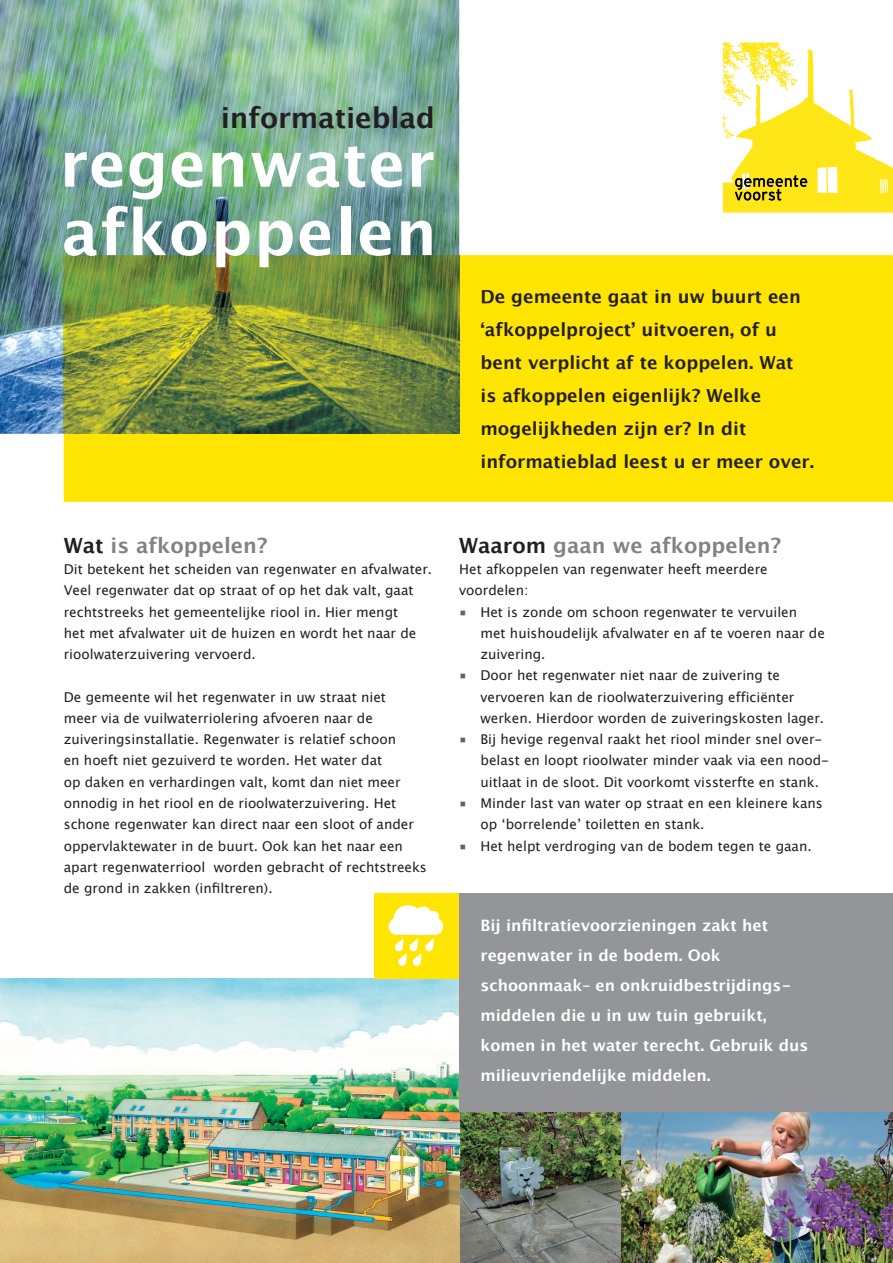
<style>
.page{position:relative;width:893px;height:1263px;background:#fff}
.page>*{position:absolute;margin:0;border:0;box-sizing:border-box;transform-origin:0 0}
.t1{font:700 63px/68.4px "Lucida Grande";letter-spacing:.02em;color:#fff}
.t2{font:700 28.35px "Lucida Grande";letter-spacing:-.005em;color:#231f20}
.t3{font:700 21px "Lucida Grande";color:#808285}
.t4{font:700 18px/33px "Lucida Grande";color:#231f20}
.t5{font:700 15.75px/30px "Lucida Grande";color:#fff}
.t6{font:13.5px/21.3px "Lucida Grande";color:#231f20}
.s1{color:#231f20}
.s2{color:#636366}
</style>
<div class="page">
<img style="left:459px;top:1112px;width:434px;height:151px">
<img style="left:0;top:0;width:459px;height:434px">
<div style="left:64px;top:255px;width:829px;height:247px;background:#ffe501"></div>
<img style="left:64px;top:255px;width:395px;height:179px">
<svg style="left:723px;top:43px;width:170px;height:170px"></svg>
<img style="left:767px;top:175px;width:40px;height:12px">
<img style="left:0;top:978px;width:459px;height:285px">
<div style="left:374px;top:893px;width:85px;height:85px;background:#ffe501"></div>
<svg style="left:389px;top:905px;width:54px;height:61px"></svg>
<div style="left:459px;top:893px;width:434px;height:219px;background:#939598"></div>
<h2 class="t2" style="left:221px;top:94px;width:215px">informatieblad</h2>
<h1 class="t1" style="left:60px;top:130px;width:379px">regenwater afkoppelen</h1>
<h3 class="t4" style="left:480px;top:280px;width:335px">De gemeente gaat in uw buurt een ʻafkoppelprojectʼ uitvoeren, of u bent verplicht af te koppelen. Wat<br>is afkoppelen eigenlijk? Welke mogelijkheden zijn er? In dit informatieblad leest u er meer over.</h3>
<h3 class="t3" style="left:64px;top:528px;width:205px"><span class="s1">Wat</span> is afkoppelen?</h3>
<p class="t6" style="left:64px;top:559px;width:370px">Dit betekent het scheiden van regenwater en afvalwater.<br>Veel regenwater dat op straat of op het dak valt, gaat rechtstreeks het gemeentelijke riool in. Hier mengt<br>het met afvalwater uit de huizen en wordt het naar de rioolwaterzuivering vervoerd.</p>
<p class="t6" style="left:64px;top:686px;width:365px">De gemeente wil het regenwater in uw straat niet<br>meer via de vuilwaterriolering afvoeren naar de zuiveringsinstallatie. Regenwater is relatief schoon<br>en hoeft niet gezuiverd te worden. Het water dat<br>op daken en verhardingen valt, komt dan niet meer onnodig in het riool en de rioolwaterzuivering. Het schone regenwater kan direct naar een sloot of ander oppervlaktewater in de buurt. Ook kan het naar een apart regenwaterriool worden gebracht of rechtstreeks de grond in zakken (infiltreren).</p>
<h3 class="t3" style="left:459px;top:528px;width:323px"><span class="s1">Waarom</span> gaan we afkoppelen?</h3>
<p class="t6" style="left:459px;top:559px;width:310px">Het afkoppelen van regenwater heeft meerdere voordelen:</p>
<p class="t6" style="left:480px;top:601px;width:346px;text-indent:-21px"><span class="s2">■</span> Het is zonde om schoon regenwater te vervuilen met huishoudelijk afvalwater en af te voeren naar de zuivering.</p>
<p class="t6" style="left:480px;top:665px;width:345px;text-indent:-21px"><span class="s2">■</span> Door het regenwater niet naar de zuivering te vervoeren kan de rioolwaterzuivering efficiënter werken. Hierdoor worden de zuiveringskosten lager.</p>
<p class="t6" style="left:480px;top:729px;width:350px;text-indent:-21px"><span class="s2">■</span> Bij hevige regenval raakt het riool minder snel over&shy;belast en loopt rioolwater minder vaak via een nood&shy;uitlaat in de sloot. Dit voorkomt vissterfte en stank.</p>
<p class="t6" style="left:480px;top:793px;width:344px;text-indent:-21px"><span class="s2">■</span> Minder last van water op straat en een kleinere kans op ʻborrelendeʼ toiletten en stank.</p>
<p class="t6" style="left:459px;top:835px;width:354px"><span class="s2">■</span> Het helpt verdroging van de bodem tegen te gaan.</p>
<p class="t5" style="left:480px;top:910px;width:329px">Bij infiltratievoorzieningen zakt het regenwater in de bodem. Ook schoonmaak– en onkruid bestrijdings&shy;middelen die u in uw tuin gebruikt, komen in het water terecht. Gebruik dus milieuvriendelijke middelen.</p>
</div>
